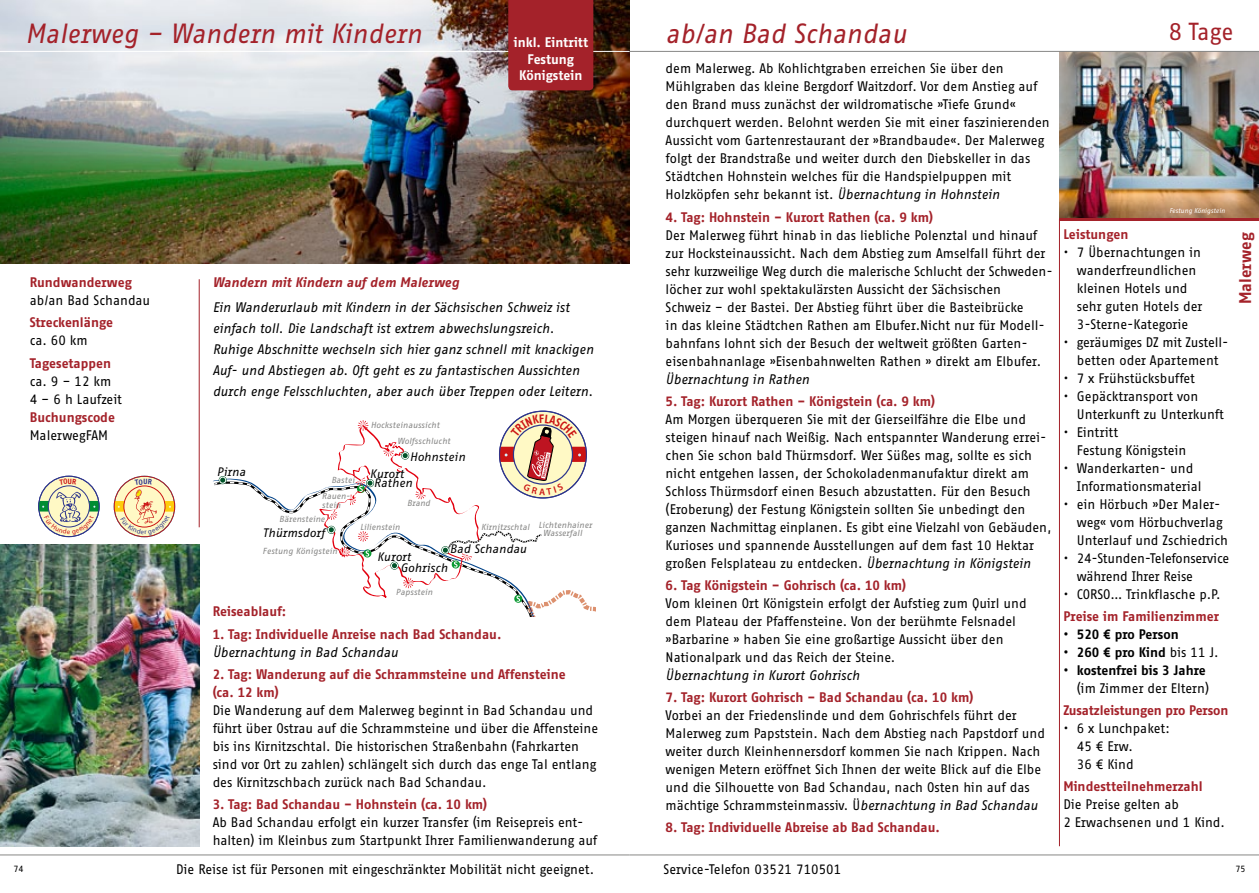
<style>
.page{position:relative;width:1259px;height:893px;background:#fff}
.page>*{position:absolute;margin:0;border:0;box-sizing:border-box;transform-origin:0 0}
.t1{font:italic 27px "Fago Office Sans OT";color:#a4222a;scale:.96 1}
.t2{font:24px "Fago Office Sans OT";color:#a4222a;scale:.96 1}
.t3{font:700 16.5px "Fago Office Sans OT";color:#a4222a;scale:.96 1}
.t4{font:13.5px/18px "Fago Office Sans OT";color:#000;scale:.96 1}
.t5{font:700 13.5px/18px "Fago Office Sans OT";color:#a4222a;scale:.96 1}
.t6{font:italic 13.5px/21px "Fago Office Sans OT";color:#000;scale:.96 1}
.t7{font:700 13.5px "Fago Office Sans OT";color:#000;scale:.96 1}
.t8{font:italic 700 13.5px "Fago Office Sans OT";color:#a4222a;scale:.96 1}
.t9{font:700 13.5px/16.2px "Fago Office Sans OT";letter-spacing:-.005em;color:#fff;text-align:center;scale:.96 1}
.t10{font:italic 12px/9.1px "Fago Office Sans OT";color:#000}
.t11{font:9px "Fago Office Sans OT";color:#000;scale:.96 1}
.t12{font:italic 8.55px/8.6px "Fago Office Sans OT";color:#878786}
.t13{font:italic 6.75px "Fago Office Sans OT";letter-spacing:-.01em;color:#fff;scale:.96 1}
.s1{font-style:italic}
.s2{font-weight:400}
</style>
<div class="page">
<hr style="left:199px;top:279px;width:1px;height:248px;background:#a4222a">
<hr style="left:1059px;top:219px;width:1px;height:627px;background:#a4222a">
<svg style="left:1059px;top:217px;width:200px;height:4px"></svg>
<img style="left:1059px;top:52px;width:200px;height:165px">
<img style="left:0;top:544px;width:200px;height:302px">
<img style="left:0;top:0;width:629px;height:264px">
<svg style="left:39px;top:476px;width:60px;height:61px"></svg>
<div style="left:48px;top:485px;width:42px;height:42px;border:1px solid #2e368d;border-radius:50%"></div>
<hr style="left:629px;top:51px;width:630px;height:1px;background:#878786">
<hr style="left:629px;top:854px;width:630px;height:1px;background:#878786">
<hr style="left:0;top:854px;width:629px;height:1px;background:#878786">
<hr style="left:0;top:51px;width:629px;height:1px;background:#fff">
<div style="left:508px;top:0;width:85px;height:90px;background:#a4222a"></div>
<svg style="left:59px;top:479px;width:18px;height:6px"></svg>
<svg style="left:39px;top:492px;width:60px;height:43px;background:#cbd2b8"></svg>
<svg style="left:114px;top:479px;width:61px;height:56px;background:#f5dbaf"></svg>
<svg style="left:214px;top:414px;width:381px;height:203px"></svg>
<h1 class="t1" style="left:26px;top:19px;width:414px">Malerweg – Wandern mit Kindern</h1>
<p class="t9" style="left:513px;top:35px;width:80px">inkl. Eintritt<br>Festung<br>Königstein</p>
<p class="t5" style="left:30px;top:273px;width:108px">Rundwanderweg</p>
<p class="t4" style="left:30px;top:291px;width:127px">ab/an Bad Schandau</p>
<p class="t5" style="left:30px;top:314px;width:88px">Streckenlänge</p>
<p class="t4" style="left:30px;top:332px;width:62px">ca. 60 km</p>
<p class="t5" style="left:30px;top:354px;width:86px">Tagesetappen</p>
<p class="t4" style="left:30px;top:372px;width:98px">ca. 9 – 12 km<br>4 – 6 h Laufzeit</p>
<p class="t5" style="left:30px;top:408px;width:90px">Buchungscode</p>
<p class="t4" style="left:30px;top:426px;width:83px">MalerwegFAM</p>
<p class="t8" style="left:213px;top:275px;width:258px">Wandern mit Kindern auf dem Malerweg</p>
<p class="t6" style="left:213px;top:297px;width:398px">Ein Wanderurlaub mit Kindern in der Sächsischen Schweiz ist einfach toll. Die Landschaft ist extrem abwechslungsreich.<br>Ruhige Abschnitte wechseln sich hier ganz schnell mit knackigen Auf- und Abstiegen ab. Oft geht es zu fantastischen Aussichten durch enge Felsschluchten, aber auch über Treppen oder Leitern.</p>
<p class="t12" style="left:397px;top:417px;width:55px;line-height:15.9px;text-indent:-27px">Hocksteinaussicht<br>Wolfsschlucht</p>
<p class="t10" style="left:410px;top:452px;width:57px">Hohnstein</p>
<p class="t10" style="left:217px;top:467px;width:30px">Pirna</p>
<p class="t10" style="left:374px;top:470px;width:40px;text-indent:-4px">Kurort<br>Rathen</p>
<p class="t12" style="left:331px;top:476px;width:25px">Bastei</p>
<p class="t12" style="left:322px;top:492px;width:30px">Rauen&shy;stein</p>
<p class="t12" style="left:407px;top:499px;width:25px">Brand</p>
<p class="t12" style="left:279px;top:515px;width:47px">Bärensteine</p>
<p class="t10" style="left:263px;top:529px;width:64px">Thürmsdorf</p>
<p class="t12" style="left:360px;top:523px;width:42px">Lilienstein</p>
<p class="t12" style="left:481px;top:523px;width:50px">Kirnitzschtal</p>
<p class="t12" style="left:538px;top:521px;width:55px;text-align:center">Lichtenhainer<br>Wasserfall</p>
<p class="t12" style="left:262px;top:547px;width:76px">Festung Königstein</p>
<p class="t10" style="left:450px;top:544px;width:78px">Bad Schandau</p>
<p class="t10" style="left:400px;top:551px;width:49px;line-height:10.9px;text-indent:-23px">Kurort<br>Gohrisch</p>
<p class="t12" style="left:396px;top:587px;width:38px">Papsstein</p>
<p class="t5" style="left:213px;top:603px;width:78px">Reiseablauf:</p>
<p class="t5" style="left:213px;top:625px;width:302px">1. Tag: Individuelle Anreise nach Bad Schandau.</p>
<p class="t6" style="left:213px;top:642px;width:195px">Übernachtung in Bad Schandau</p>
<p class="t5" style="left:213px;top:665px;width:369px">2. Tag: Wanderung auf die Schrammsteine und Affensteine (ca. 12 km)</p>
<p class="t4" style="left:213px;top:701px;width:403px">Die Wanderung auf dem Malerweg beginnt in Bad Schandau und führt über Ostrau auf die Schrammsteine und über die Affensteine bis ins Kirnitzschtal. Die historischen Straßenbahn (Fahrkarten sind vor Ort zu zahlen) schlängelt sich durch das enge Tal entlang des Kirnitzschbach zurück nach Bad Schandau.</p>
<p class="t5" style="left:213px;top:795px;width:287px">3. Tag: Bad Schandau – Hohnstein (ca. 10 km)</p>
<p class="t4" style="left:213px;top:814px;width:402px">Ab Bad Schandau erfolgt ein kurzer Transfer (im Reisepreis ent&shy;halten) im Kleinbus zum Startpunkt Ihrer Familienwanderung auf</p>
<h1 class="t1" style="left:665px;top:19px;width:253px">ab/an Bad Schandau</h1>
<p class="t4" style="left:665px;top:60px;width:402px">dem Malerweg. Ab Kohlichtgraben erreichen Sie über den Mühlgraben das kleine Bergdorf Waitzdorf. Vor dem Anstieg auf den Brand muss zunächst der wildromatische »Tiefe Grund« durchquert werden. Belohnt werden Sie mit einer faszinierenden Aussicht vom Gartenrestaurant der »Brandbaude«. Der Malerweg folgt der Brandstraße und weiter durch den Diebskeller in das Städtchen Hohnstein welches für die Handspielpuppen mit Holzköpfen sehr bekannt ist. <span class="s1">Übernachtung in Hohnstein</span></p>
<p class="t5" style="left:665px;top:208px;width:280px">4. Tag: Hohnstein – Kurort Rathen (ca. 9 km)</p>
<p class="t4" style="left:665px;top:226px;width:402px">Der Malerweg führt hinab in das liebliche Polenztal und hinauf zur Hocksteinaussicht. Nach dem Abstieg zum Amselfall führt der sehr kurzweilige Weg durch die malerische Schlucht der Schweden&shy;löcher zur wohl spektakulärsten Aussicht der Sächsischen<br>Schweiz – der Bastei. Der Abstieg führt über die Basteibrücke<br>in das kleine Städtchen Rathen am Elbufer.Nicht nur für Modell&shy;bahnfans lohnt sich der Besuch der weltweit größten Garten&shy;eisenbahnanlage »Eisenbahnwelten Rathen » direkt am Elbufer.</p>
<p class="t6" style="left:665px;top:368px;width:151px">Übernachtung in Rathen</p>
<p class="t5" style="left:665px;top:392px;width:282px">5. Tag: Kurort Rathen – Königstein (ca. 9 km)</p>
<p class="t4" style="left:665px;top:410px;width:403px">Am Morgen überqueren Sie mit der Gierseilfähre die Elbe und steigen hinauf nach Weißig. Nach entspannter Wanderung errei&shy;chen Sie schon bald Thürmsdorf. Wer Süßes mag, sollte es sich nicht entgehen lassen, der Schokoladenmanufaktur direkt am Schloss Thürmsdorf einen Besuch abzustatten. Für den Besuch (Eroberung) der Festung Königstein sollten Sie unbedingt den ganzen Nachmittag einplanen. Es gibt eine Vielzahl von Gebäuden, Kurioses und spannende Ausstellungen auf dem fast 10 Hektar großen Felsplateau zu entdecken. <span class="s1">Übernachtung in Königstein</span></p>
<p class="t5" style="left:665px;top:576px;width:252px">6. Tag Königstein – Gohrisch (ca. 10 km)</p>
<p class="t4" style="left:665px;top:594px;width:377px">Vom kleinen Ort Königstein erfolgt der Aufstieg zum Quirl und dem Plateau der Pfaffensteine. Von der berühmte Felsnadel »Barbarine » haben Sie eine großartige Aussicht über den Nationalpark und das Reich der Steine.</p>
<p class="t6" style="left:665px;top:665px;width:204px">Übernachtung in Kurort Gohrisch</p>
<p class="t5" style="left:665px;top:688px;width:322px">7. Tag: Kurort Gohrisch – Bad Schandau (ca. 10 km)</p>
<p class="t4" style="left:665px;top:707px;width:397px">Vorbei an der Friedenslinde und dem Gohrischfels führt der Malerweg zum Papststein. Nach dem Abstieg nach Papstdorf und weiter durch Kleinhennersdorf kommen Sie nach Krippen. Nach wenigen Metern eröffnet Sich Ihnen der weite Blick auf die Elbe und die Silhouette von Bad Schandau, nach Osten hin auf das mächtige Schrammsteinmassiv. Ü<span class="s1">bernachtung in Bad Schandau</span></p>
<p class="t5" style="left:665px;top:819px;width:287px">8. Tag: Individuelle Abreise ab Bad Schandau.</p>
<h2 class="t2" style="left:1168px;top:19px;width:69px">8 Tage</h2>
<p class="t13" style="left:1169px;top:207px;width:59px">Festung Königstein</p>
<p class="t5" style="left:1063px;top:225px;width:69px">Leistungen</p>
<p class="t4" style="left:1076px;top:243px;width:132px;text-indent:-14px">• 7 Übernachtungen in wanderfreundlichen kleinen Hotels und sehr guten Hotels der<br>3-Sterne-Kategorie</p>
<p class="t4" style="left:1063px;top:333px;width:174px;text-align:center">• geräumiges DZ mit Zustell&shy;betten oder Apartement</p>
<p class="t4" style="left:1063px;top:369px;width:139px">• 7 x Frühstücksbuffet</p>
<p class="t4" style="left:1076px;top:387px;width:155px;text-indent:-14px">• Gepäcktransport von<br>Unterkunft zu Unterkunft</p>
<p class="t4" style="left:1076px;top:423px;width:116px;text-indent:-14px">• Eintritt<br>Festung Königstein</p>
<p class="t4" style="left:1076px;top:459px;width:132px;text-indent:-14px">• Wanderkarten- und<br>Informationsmaterial</p>
<p class="t4" style="left:1076px;top:495px;width:159px;text-indent:-14px">• ein Hörbuch »Der Maler&shy;weg« vom Hörbuchverlag<br>Unterlauf und Zschiedrich</p>
<p class="t4" style="left:1076px;top:549px;width:160px;text-indent:-14px">• 24-Stunden-Telefonservice während Ihrer Reise</p>
<p class="t4" style="left:1063px;top:585px;width:165px">• CORSO… Trinkflasche p.P.</p>
<p class="t5" style="left:1063px;top:607px;width:164px">Preise im Familienzimmer</p>
<p class="t7" style="left:1063px;top:626px;width:122px">• 520 € pro Person</p>
<p class="t7" style="left:1063px;top:644px;width:163px">• 260 € pro Kind <span class="s2">bis 11 J.</span></p>
<p class="t7" style="left:1063px;top:662px;width:150px">• kostenfrei bis 3 Jahre</p>
<p class="t4" style="left:1076px;top:679px;width:139px">(im Zimmer der Eltern)</p>
<p class="t5" style="left:1063px;top:701px;width:173px">Zusatzleistungen pro Person</p>
<p class="t4" style="left:1076px;top:720px;width:98px;text-indent:-14px">• 6 x Lunchpaket:<br>45 € Erw.<br>36 € Kind</p>
<p class="t5" style="left:1063px;top:778px;width:147px">Mindestteilnehmerzahl</p>
<p class="t4" style="left:1063px;top:796px;width:170px">Die Preise gelten ab<br>2 Erwachsenen und 1 Kind.</p>
<p class="t3" style="left:1236px;top:304px;width:76px;rotate:-90deg">Malerweg</p>
<p class="t11" style="left:13px;top:864px;width:12px">74</p>
<p class="t4" style="left:176px;top:860px;width:437px">Die Reise ist für Personen mit eingeschränkter Mobilität nicht geeignet.</p>
<p class="t4" style="left:663px;top:860px;width:187px">Service-Telefon 03521 710501</p>
<p class="t11" style="left:1235px;top:864px;width:12px">75</p>
</div>
